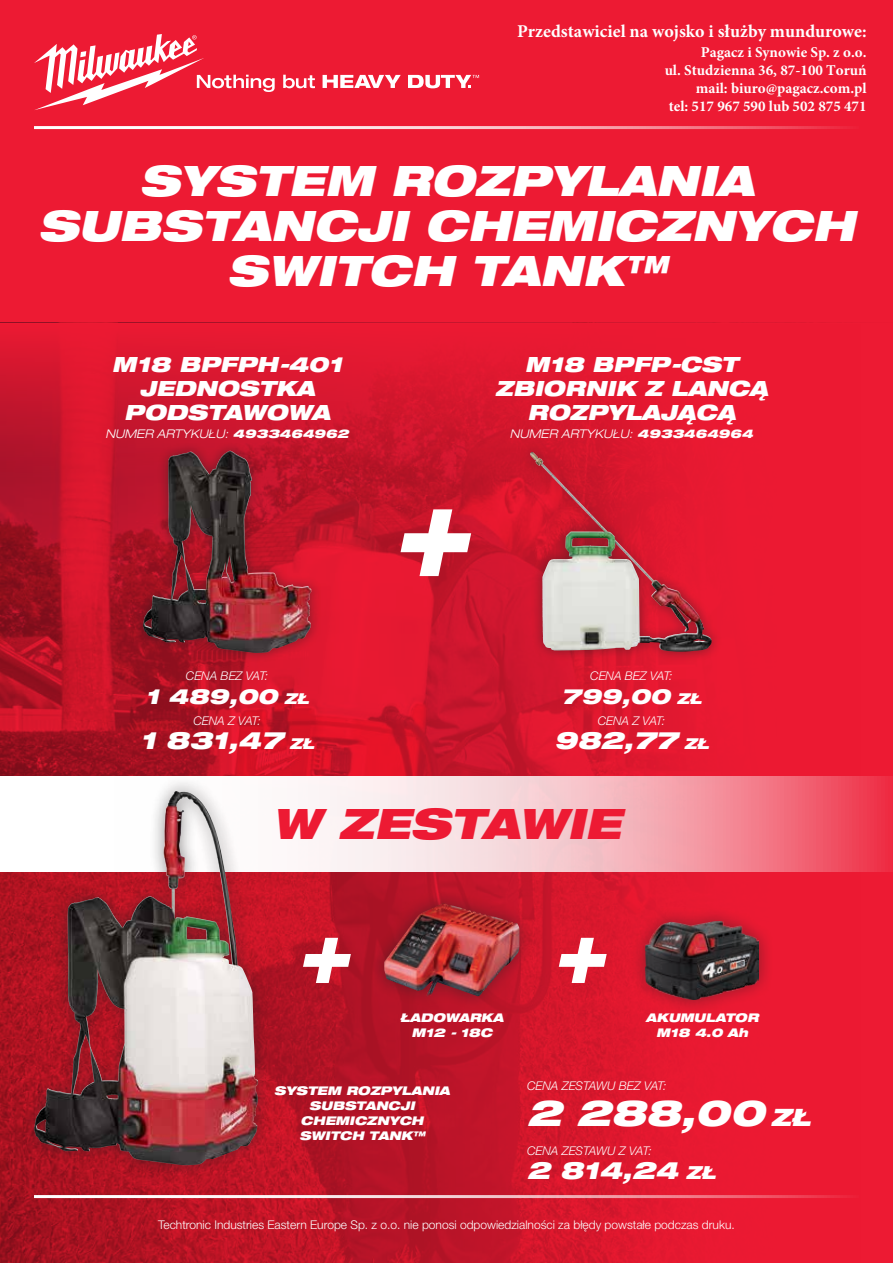
<style>
.page{position:relative;width:893px;height:1263px;background:#ed1a33}
.page>*{position:absolute;margin:0;border:0;box-sizing:border-box;transform-origin:0 0}
.t1{font:italic 900 expanded 42px/45px "Helvetica Neue LT Pro";color:#fff;text-align:center}
.t2{font:italic 900 expanded 42px "Helvetica Neue LT Pro";color:#ed1a33}
.t3{font:italic 900 expanded 36px "Helvetica Neue LT Pro";color:#fff}
.t4{font:italic 900 expanded 24px "Helvetica Neue LT Pro";color:#fff}
.t5{font:italic 900 expanded 21px/24px "Helvetica Neue LT Pro";color:#fff;text-align:center}
.t6{font:700 18px "Minion Pro";color:#fff}
.t7{font:700 15px/18px "Minion Pro";color:#fff;text-align:right}
.t8{font:300 12px "Helvetica Neue LT Pro";color:#fff}
.t9{font:italic 900 expanded 12px/15px "Helvetica Neue LT Pro";color:#fff;text-align:center}
.t10{font:italic 300 12px "Helvetica Neue LT Pro";color:#fff}
.t11{font:italic 300 expanded 12px "Helvetica Neue LT Pro";color:#fff}
.s1{font-weight:900}
.s2{font-size:15px}
.s3{font-size:24px}
.s4{font-size:18px}
</style>
<div class="page">
<img style="left:0;top:477px;width:597px;height:786px">
<svg style="left:0;top:340px;width:597px;height:137px;fill:#d7172f"></svg>
<svg style="left:0;top:776px;width:893px;height:96px;background:#f5b4bc"></svg>
<svg style="left:283px;top:75px;width:32px;height:13px"></svg>
<svg style="left:323px;top:75px;width:78px;height:13px"></svg>
<svg style="left:408px;top:75px;width:71px;height:13px"></svg>
<svg style="left:34px;top:34px;width:241px;height:76px"></svg>
<hr style="left:34px;top:126px;width:825px;height:3px;background:#fff">
<hr style="left:34px;top:1195px;width:825px;height:3px;background:#fff">
<svg style="left:401px;top:509px;width:70px;height:67px;background:#e0818c"></svg>
<svg style="left:303px;top:938px;width:48px;height:45px;background:#d77f89"></svg>
<svg style="left:559px;top:938px;width:48px;height:45px;background:#e9828d"></svg>
<div style="left:631px;top:906px;width:143px;height:108px;background:#231f20;opacity:.5"></div>
<img style="left:646px;top:921px;width:112px;height:78px">
<div style="left:369px;top:889px;width:166px;height:121px;background:#231f20;opacity:.5"></div>
<img style="left:384px;top:903px;width:135px;height:96px">
<div style="left:132px;top:441px;width:190px;height:223px;background:#231f20;opacity:.5"></div>
<img style="left:143px;top:451px;width:168px;height:202px">
<div style="left:520px;top:442px;width:202px;height:221px;background:#231f20;opacity:.5"></div>
<img style="left:530px;top:452px;width:182px;height:200px">
<div style="left:19px;top:776px;width:254px;height:404px;background:#231f20;opacity:.5"></div>
<img style="left:34px;top:792px;width:140px;height:359px">
<p class="t6" style="left:517px;top:19px;width:351px">Przedstawiciel na wojsko i służby mundurowe:</p>
<p class="t7" style="left:665px;top:43px;width:203px">Pagacz i Synowie Sp. z o.o.<br>ul. Studzienna 36, 87-100 Toruń mail: biuro@pagacz.com.pl<br>tel: 517 967 590 lub 502 875 471</p>
<h1 class="t1" style="left:38px;top:158px;width:818px">SYSTEM ROZPYLANIA<br>SUBSTANCJI CHEMICZNYCH<br>SWITCH TANK™</h1>
<h3 class="t5" style="left:112px;top:352px;width:232px">M18 BPFPH-401<br>JEDNOSTKA<br>PODSTAWOWA</h3>
<p class="t11" style="left:106px;top:426px;width:245px">NUMER ARTYKUŁU: <span class="s1">4933464962</span></p>
<p class="t10" style="left:186px;top:669px;width:84px">CENA BEZ VAT:</p>
<h3 class="t5" style="left:146px;top:684px;width:165px">1 489,00 <span class="s2">ZŁ</span></h3>
<p class="t10" style="left:193px;top:714px;width:69px">CENA Z VAT:</p>
<h3 class="t4" style="left:140px;top:725px;width:176px">1 831,47 <span class="s2">ZŁ</span></h3>
<h3 class="t5" style="left:495px;top:352px;width:274px">M18 BPFP-CST<br>ZBIORNIK Z LANCĄ<br>ROZPYLAJĄCĄ</h3>
<p class="t11" style="left:510px;top:426px;width:245px">NUMER ARTYKUŁU: <span class="s1">4933464964</span></p>
<p class="t10" style="left:590px;top:669px;width:84px">CENA BEZ VAT:</p>
<h3 class="t5" style="left:562px;top:684px;width:141px">799,00 <span class="s2">ZŁ</span></h3>
<p class="t10" style="left:598px;top:714px;width:69px">CENA Z VAT:</p>
<h3 class="t4" style="left:554px;top:725px;width:156px">982,77 <span class="s2">ZŁ</span></h3>
<h1 class="t2" style="left:272px;top:796px;width:350px">W ZESTAWIE</h1>
<p class="t9" style="left:400px;top:1010px;width:105px">ŁADOWARKA<br>M12 - 18C</p>
<p class="t9" style="left:646px;top:1010px;width:114px">AKUMULATOR<br>M18 4.0 Ah</p>
<p class="t9" style="left:274px;top:1082px;width:177px">SYSTEM ROZPYLANIA<br>SUBSTANCJI<br>CHEMICZNYCH<br>SWITCH TANK™</p>
<p class="t10" style="left:527px;top:1079px;width:141px">CENA ZESTAWU BEZ VAT:</p>
<h2 class="t3" style="left:527px;top:1090px;width:285px">2 288,00 <span class="s3">ZŁ</span></h2>
<p class="t10" style="left:527px;top:1143px;width:126px">CENA ZESTAWU Z VAT:</p>
<h3 class="t4" style="left:527px;top:1154px;width:190px">2 814,24 <span class="s4">ZŁ</span></h3>
<p class="t8" style="left:158px;top:1217px;width:578px">Techtronic Industries Eastern Europe Sp. z o.o. nie ponosi odpowiedzialności za błędy powstałe podczas druku.</p>
</div>
